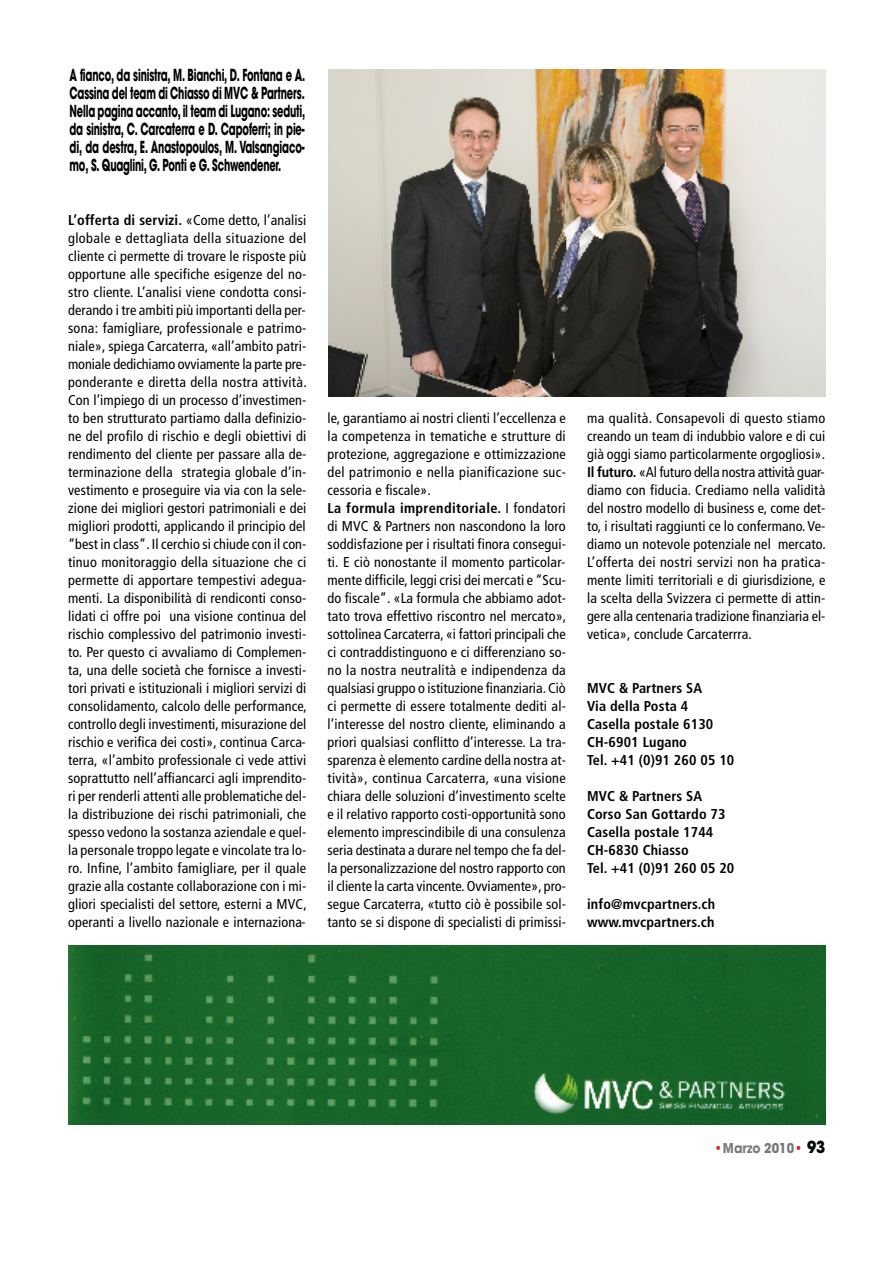
<style>
.page{position:relative;width:893px;height:1263px;background:#fff}
.page>*{position:absolute;margin:0;border:0;box-sizing:border-box;transform-origin:0 0}
.t1{font:700 16.5px/18px "Avant Garde";letter-spacing:-.02em;color:#000;text-align:justify;scale:.6 1}
.t2{font:condensed 14.25px/18px "Frutiger";letter-spacing:.01em;color:#000;text-align:justify}
.t3{font:700 condensed 14.25px/18px "Frutiger";letter-spacing:.01em;color:#000}
.t4{font:700 13.5px "Avant Garde";color:#797979;scale:.9 1}
.s1{font-weight:700}
.s2{color:#e32221}
.s3{font-size:16.5px;color:#000}
</style>
<div class="page">
<img style="left:328px;top:70px;width:497px;height:327px">
<img style="left:68px;top:945px;width:757px;height:179px">
<p class="t1" style="left:70px;top:68px;width:394px">A fianco, da sinistra, M. Bianchi, D. Fontana e A.<br>Cassina del team di Chiasso di MVC &amp; Partners.<br>Nella pagina accanto, il team di Lugano: seduti, da sinistra, C. Carcaterra e D. Capoferri; in pie&shy;di, da destra, E. Anastopoulos, M. Valsangiaco&shy;mo, S. Quaglini, G. Ponti e G. Schwendener.</p>
<p class="t2" style="left:68px;top:212px;width:240px"><span class="s1">L’offerta di servizi.</span> «Come detto, l’analisi globale e dettagliata della situazione del cliente ci permette di trovare le risposte più opportune alle specifiche esigenze del no&shy;stro cliente. L’analisi viene condotta consi&shy;derando i tre ambiti più importanti della per&shy;sona: famigliare, professionale e patrimo&shy;niale», spiega Carcaterra, «all’ambito patri&shy;moniale dedichiamo ovviamente la parte pre&shy;ponderante e diretta della nostra attività.<br>Con l’impiego di un processo d’investimen&shy;to ben strutturato partiamo dalla definizio&shy;ne del profilo di rischio e degli obiettivi di rendimento del cliente per passare alla de&shy;terminazione della strategia globale d’in&shy;vestimento e proseguire via via con la sele&shy;zione dei migliori gestori patrimoniali e dei migliori prodotti, applicando il principio del “best in class”. Il cerchio si chiude con il con&shy;tinuo monitoraggio della situazione che ci permette di apportare tempestivi adegua&shy;menti. La disponibilità di rendiconti conso&shy;lidati ci offre poi una visione continua del rischio complessivo del patrimonio investi&shy;to. Per questo ci avvaliamo di Complemen&shy;ta, una delle società che fornisce a investi&shy;tori privati e istituzionali i migliori servizi di consolidamento, calcolo delle performance, controllo degli investimenti, misurazione del rischio e verifica dei costi», continua Carca&shy;terra, «l’ambito professionale ci vede attivi soprattutto nell’affiancarci agli imprendito&shy;ri per renderli attenti alle problematiche del&shy;la distribuzione dei rischi patrimoniali, che spesso vedono la sostanza aziendale e quel&shy;la personale troppo legate e vincolate tra lo&shy;ro. Infine, l’ambito famigliare, per il quale grazie alla costante collaborazione con i mi&shy;gliori specialisti del settore, esterni a MVC, operanti a livello nazionale e internaziona-</p>
<p class="t2" style="left:327px;top:410px;width:240px;text-align:left">le, garantiamo ai nostri clienti l’eccellenza e la competenza in tematiche e strutture di protezione, aggregazione e ottimizzazione del patrimonio e nella pianificazione suc&shy;cessoria e fiscale».<br><span class="s1">La formula imprenditoriale.</span> I fondatori di MVC &amp; Partners non nascondono la loro soddisfazione per i risultati finora consegui&shy;ti. E ciò nonostante il momento particolar&shy;mente difficile, leggi crisi dei mercati e “Scu&shy;do fiscale”. «La formula che abbiamo adot&shy;tato trova effettivo riscontro nel mercato», sottolinea Carcaterra, «i fattori principali che ci contraddistinguono e ci differenziano so&shy;no la nostra neutralità e indipendenza da qualsiasi gruppo o istituzione finanziaria. Ciò ci permette di essere totalmente dediti al&shy;l’interesse del nostro cliente, eliminando a priori qualsiasi conflitto d’interesse. La tra&shy;sparenza è elemento cardine della nostra at&shy;tività», continua Carcaterra, «una visione chiara delle soluzioni d’investimento scelte e il relativo rapporto costi-opportunità sono elemento imprescindibile di una consulenza seria destinata a durare nel tempo che fa del&shy;la personalizzazione del nostro rapporto con il cliente la carta vincente.Ovviamente», pro&shy;segue Carcaterra, «tutto ciò è possibile sol&shy;tanto se si dispone di specialisti di primissi-</p>
<p class="t2" style="left:587px;top:410px;width:240px">ma qualità. Consapevoli di questo stiamo creando un team di indubbio valore e di cui già oggi siamo particolarmente orgogliosi».<br><span class="s1">Il futuro.</span> «Al futuro della nostra attività guar&shy;diamo con fiducia. Crediamo nella validità del nostro modello di business e, come det&shy;to, i risultati raggiunti ce lo confermano.Ve&shy;diamo un notevole potenziale nel mercato.<br>L’offerta dei nostri servizi non ha pratica&shy;mente limiti territoriali e di giurisdizione, e la scelta della Svizzera ci permette di attin&shy;gere alla centenaria tradizione finanziaria el&shy;vetica», conclude Carcaterrra.</p>
<p class="t3" style="left:587px;top:680px;width:149px">MVC &amp; Partners SA<br>Via della Posta 4<br>Casella postale 6130<br>CH-6901 Lugano<br>Tel. +41 (0)91 260 05 10</p>
<p class="t3" style="left:587px;top:788px;width:149px">MVC &amp; Partners SA<br>Corso San Gottardo 73<br>Casella postale 1744<br>CH-6830 Chiasso<br>Tel. +41 (0)91 260 05 20</p>
<p class="t3" style="left:587px;top:896px;width:129px">info@mvcpartners.ch www.mvcpartners.ch</p>
<p class="t4" style="left:714px;top:1143px;width:125px"><span class="s2">•</span>Marzo 2010<span class="s2">•</span> <span class="s3">93</span></p>
</div>
